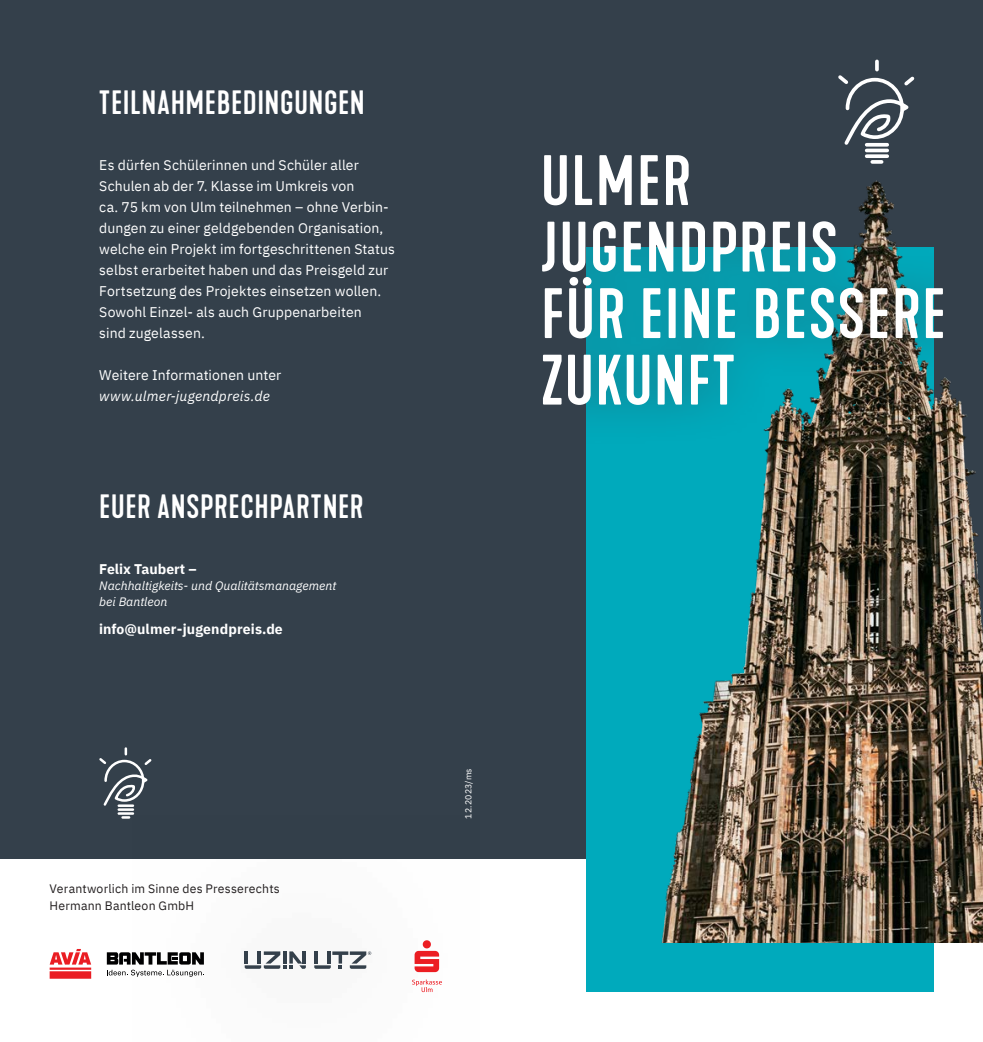
<style>
.page{position:relative;width:983px;height:1042px;background:#fff}
.page>*{position:absolute;margin:0;border:0;box-sizing:border-box;transform-origin:0 0}
.Aufzaehlung__EN{font:500 66.5px/66.5px "Kapra Neue";letter-spacing:.025em;color:#fff}
.t1{font:500 31.5px "Kapra Neue";letter-spacing:.02em;color:#fff}
.t2{font:14px/21px "IBM Plex Sans";letter-spacing:.01em;color:#fff}
.t3{font:700 14px "IBM Plex Sans";letter-spacing:.005em;color:#fff}
.t4{font:italic 14px "IBM Plex Sans";letter-spacing:.015em;color:#fff}
.t5{font:12.25px "IBM Plex Sans";letter-spacing:.015em;color:#231f20}
.t6{font:italic 12.25px/15.8px "IBM Plex Sans";color:#fff}
.t7{font:8.75px "IBM Plex Sans";letter-spacing:.02em;color:#fff}
</style>
<div class="page">
<div style="left:491px;top:0;width:491px;height:858px;background:#34404b"></div>
<div style="left:585px;top:248px;width:348px;height:744px;background:#00aabc"></div>
<div style="left:0;top:0;width:491px;height:858px;background:#34404b"></div>
<hr style="left:119px;top:808px;width:14px;height:3px;background:#fff">
<hr style="left:119px;top:812px;width:14px;height:3px;background:#fff">
<svg style="left:122px;top:816px;width:7px;height:3px"></svg>
<svg style="left:99px;top:748px;width:53px;height:59px"></svg>
<svg style="left:50px;top:949px;width:41px;height:29px"></svg>
<svg style="left:107px;top:952px;width:26px;height:24px"></svg>
<svg style="left:133px;top:858px;width:347px;height:135px"></svg>
<svg style="left:244px;top:951px;width:62px;height:18px"></svg>
<svg style="left:314px;top:951px;width:57px;height:18px"></svg>
<img style="left:661px;top:448px;width:321px;height:495px">
<svg style="left:838px;top:59px;width:77px;height:53px"></svg>
<div style="left:500px;top:112px;width:482px;height:336px;background:#34404b;opacity:.5"></div>
<p class="t1" style="left:99px;top:83px;width:267px">TEILNAHMEBEDINGUNGEN</p>
<p class="t2" style="left:99px;top:153px;width:297px">Es dürfen Schülerinnen und Schüler aller Schulen ab der 7. Klasse im Umkreis von<br>ca. 75 km von Ulm teilnehmen – ohne Verbin&shy;dungen zu einer geldgebenden Organisation, welche ein Projekt im fortgeschrittenen Status selbst erarbeitet haben und das Preisgeld zur Fortsetzung des Projektes einsetzen wollen.<br>Sowohl Einzel- als auch Gruppenarbeiten<br>sind zugelassen.</p>
<p class="t2" style="left:99px;top:363px;width:183px">Weitere Informationen unter</p>
<p class="t4" style="left:99px;top:385px;width:172px">www.ulmer-jugendpreis.de</p>
<p class="t1" style="left:99px;top:487px;width:265px">EUER ANSPRECHPARTNER</p>
<p class="t3" style="left:99px;top:558px;width:99px">Felix Taubert –</p>
<p class="t6" style="left:99px;top:576px;width:238px">Nachhaltigkeits- und Qualitätsmanagement bei Bantleon</p>
<p class="t3" style="left:99px;top:617px;width:185px">info@ulmer-jugendpreis.de</p>
<p class="t5" style="left:50px;top:879px;width:232px">Verantworlich im Sinne des Presserechts</p>
<p class="t5" style="left:50px;top:896px;width:146px">Hermann Bantleon GmbH</p>
<p class="Aufzaehlung__EN" style="left:541px;top:149px;width:298px">ULMER<br>JUGENDPREIS</p>
<p class="Aufzaehlung__EN" style="left:541px;top:282px;width:406px">FÜR EINE BESSERE<br>ZUKUNFT</p>
<p class="t7" style="left:461px;top:819px;width:52px;rotate:-90deg">12.2023/ms</p>
</div>
